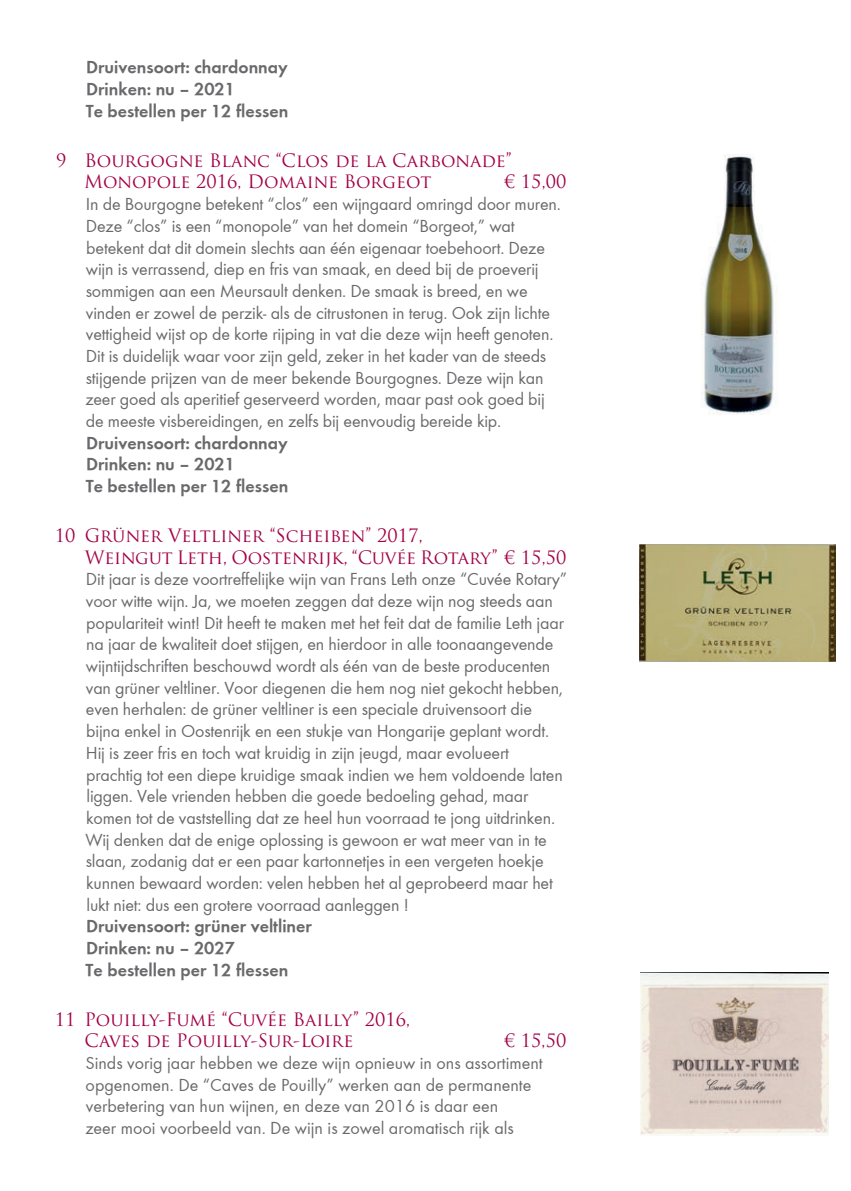
<style>
.page{position:relative;width:851px;height:1191px;background:#fff}
.page>*{position:absolute;margin:0;border:0;box-sizing:border-box;transform-origin:0 0}
.t1{font:18px/21.6px "Function";letter-spacing:-.01em;color:#69696c}
.t2{font:18px/21.6px "Trajan Pro";color:#a30146}
.t3{font:700 18px/21.6px "Function";color:#69696c}
</style>
<div class="page">
<img style="left:701px;top:154px;width:73px;height:260px">
<img style="left:639px;top:544px;width:196px;height:118px">
<img style="left:640px;top:972px;width:188px;height:163px">
<p class="t3" style="left:86px;top:56px;width:204px">Druivensoort: chardonnay<br>Drinken: nu – 2021<br>Te bestellen per 12 flessen</p>
<p class="t2" style="left:84px;top:149px;width:429px;text-indent:-28px">9 Bourgogne Blanc “Clos de la Carbonade”<br>Monopole 2016, Domaine Borgeot</p>
<p class="t2" style="left:504px;top:171px;width:63px">€ 15,00</p>
<p class="t1" style="left:85px;top:193px;width:477px">In de Bourgogne betekent “clos” een wijngaard omringd door muren.<br>Deze “clos” is een “monopole” van het domein “Borgeot,” wat betekent dat dit domein slechts aan één eigenaar toebehoort. Deze wijn is verrassend, diep en fris van smaak, en deed bij de proeverij sommigen aan een Meursault denken. De smaak is breed, en we vinden er zowel de perzik- als de citrustonen in terug. Ook zijn lichte vettigheid wijst op de korte rijping in vat die deze wijn heeft genoten.<br>Dit is duidelijk waar voor zijn geld, zeker in het kader van de steeds stijgende prijzen van de meer bekende Bourgognes. Deze wijn kan zeer goed als aperitief geserveerd worden, maar past ook goed bij de meeste visbereidingen, en zelfs bij eenvoudig bereide kip.</p>
<p class="t3" style="left:86px;top:432px;width:204px">Druivensoort: chardonnay<br>Drinken: nu – 2021<br>Te bestellen per 12 flessen</p>
<p class="t2" style="left:85px;top:524px;width:483px;text-indent:-30px">10 Grüner Veltliner “Scheiben” 2017,<br>Weingut Leth, Oostenrijk, “Cuvée Rotary” € 15,50</p>
<p class="t1" style="left:85px;top:568px;width:483px">Dit jaar is deze voortreffelijke wijn van Frans Leth onze “Cuvée Rotary” voor witte wijn. Ja, we moeten zeggen dat deze wijn nog steeds aan populariteit wint! Dit heeft te maken met het feit dat de familie Leth jaar na jaar de kwaliteit doet stijgen, en hierdoor in alle toonaangevende wijntijdschriften beschouwd wordt als één van de beste producenten van grüner veltliner. Voor diegenen die hem nog niet gekocht hebben, even herhalen: de grüner veltliner is een speciale druivensoort die bijna enkel in Oostenrijk en een stukje van Hongarije geplant wordt.<br>Hij is zeer fris en toch wat kruidig in zijn jeugd, maar evolueert prachtig tot een diepe kruidige smaak indien we hem voldoende laten liggen. Vele vrienden hebben die goede bedoeling gehad, maar komen tot de vaststelling dat ze heel hun voorraad te jong uitdrinken.<br>Wij denken dat de enige oplossing is gewoon er wat meer van in te slaan, zodanig dat er een paar kartonnetjes in een vergeten hoekje kunnen bewaard worden: velen hebben het al geprobeerd maar het lukt niet: dus een grotere voorraad aanleggen !</p>
<p class="t3" style="left:86px;top:915px;width:228px">Druivensoort: grüner veltliner<br>Drinken: nu – 2027<br>Te bestellen per 12 flessen</p>
<p class="t2" style="left:85px;top:1008px;width:327px;text-indent:-30px">11 Pouilly-Fumé “Cuvée Bailly” 2016,<br>Caves de Pouilly-Sur-Loire</p>
<p class="t2" style="left:504px;top:1029px;width:63px">€ 15,50</p>
<p class="t1" style="left:85px;top:1052px;width:459px">Sinds vorig jaar hebben we deze wijn opnieuw in ons assortiment opgenomen. De “Caves de Pouilly” werken aan de permanente verbetering van hun wijnen, en deze van 2016 is daar een<br>zeer mooi voorbeeld van. De wijn is zowel aromatisch rijk als</p>
</div>
